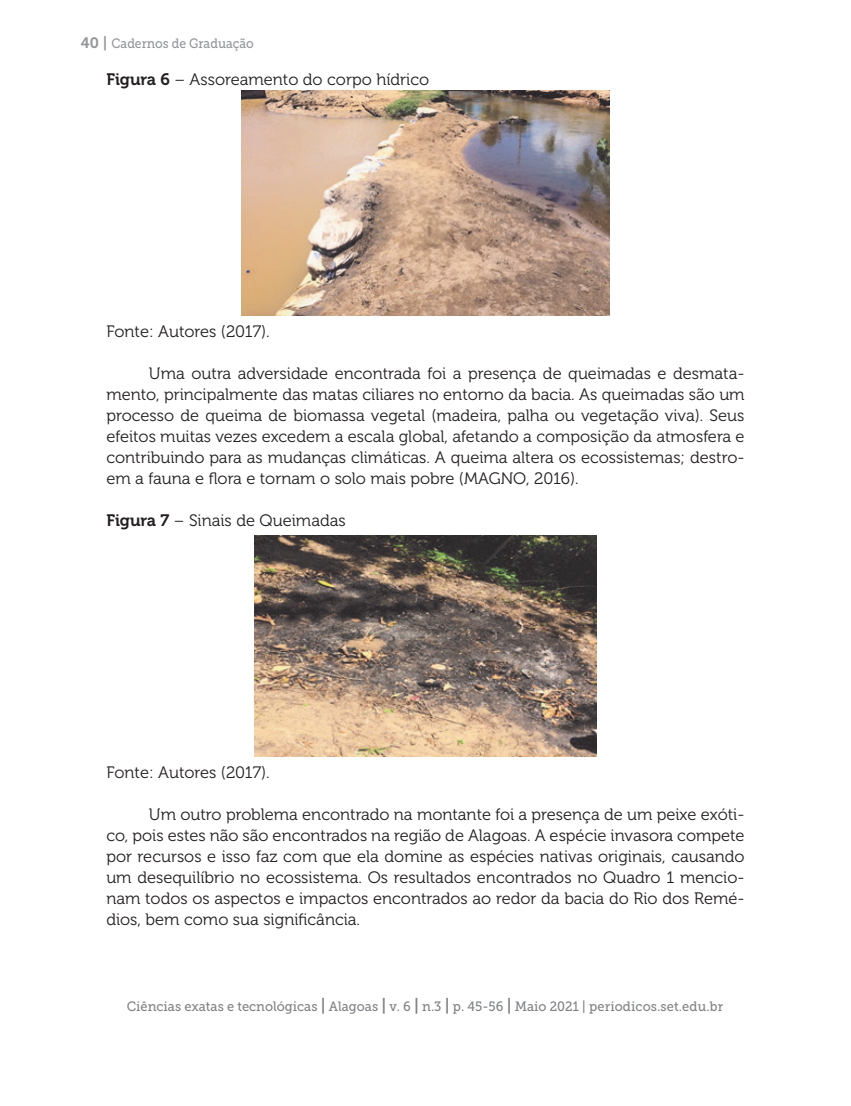
<style>
.page{position:relative;width:851px;height:1106px;background:#fff}
.page>*{position:absolute;margin:0;border:0;box-sizing:border-box;transform-origin:0 0}
.t1{font:16.5px/21px "Museo 300";color:#231f20;text-align:justify}
.t2{font:13.5px "Museo Slab 500";color:#808285;scale:.95 1}
.t3{font:13.5px "Museo Slab 500";color:#939598;scale:.9 1}
.s1{font-family:"Museo 700";font-size:15px}
.s2{font-family:"Museo 700"}
.s3{font-family:"Museo 700";font-size:16.5px}
</style>
<div class="page">
<img style="left:242px;top:90px;width:367px;height:226px">
<img style="left:255px;top:535px;width:341px;height:222px">
<p class="t3" style="left:81px;top:36px;width:194px"><span class="s1">40 |</span> Cadernos de Graduação</p>
<p class="t1" style="left:106px;top:69px;width:324px"><span class="s2">Figura 6</span> – Assoreamento do corpo hídrico</p>
<p class="t1" style="left:106px;top:321px;width:165px">Fonte: Autores (2017).</p>
<p class="t1" style="left:106px;top:363px;width:639px;text-indent:43px">Uma outra adversidade encontrada foi a presença de queimadas e desmata&shy;mento, principalmente das matas ciliares no entorno da bacia. As queimadas são um processo de queima de biomassa vegetal (madeira, palha ou vegetação viva). Seus efeitos muitas vezes excedem a escala global, afetando a composição da atmosfera e contribuindo para as mudanças climáticas. A queima altera os ecossistemas; destro&shy;em a fauna e flora e tornam o solo mais pobre (MAGNO, 2016).</p>
<p class="t1" style="left:106px;top:510px;width:241px"><span class="s2">Figura 7</span> – Sinais de Queimadas</p>
<p class="t1" style="left:106px;top:762px;width:165px">Fonte: Autores (2017).</p>
<p class="t1" style="left:106px;top:804px;width:639px;text-indent:43px">Um outro problema encontrado na montante foi a presença de um peixe exóti&shy;co, pois estes não são encontrados na região de Alagoas. A espécie invasora compete por recursos e isso faz com que ela domine as espécies nativas originais, causando um desequilíbrio no ecossistema. Os resultados encontrados no Quadro 1 mencio&shy;nam todos os aspectos e impactos encontrados ao redor da bacia do Rio dos Remé&shy;dios, bem como sua significância.</p>
<p class="t2" style="left:127px;top:999px;width:629px">Ciências exatas e tecnológicas <span class="s3">|</span> Alagoas <span class="s3">|</span> v. 6 <span class="s3">|</span> n.3 <span class="s3">|</span> p. 45-56 <span class="s3">|</span> Maio 2021 | periodicos.set.edu.br</p>
</div>
